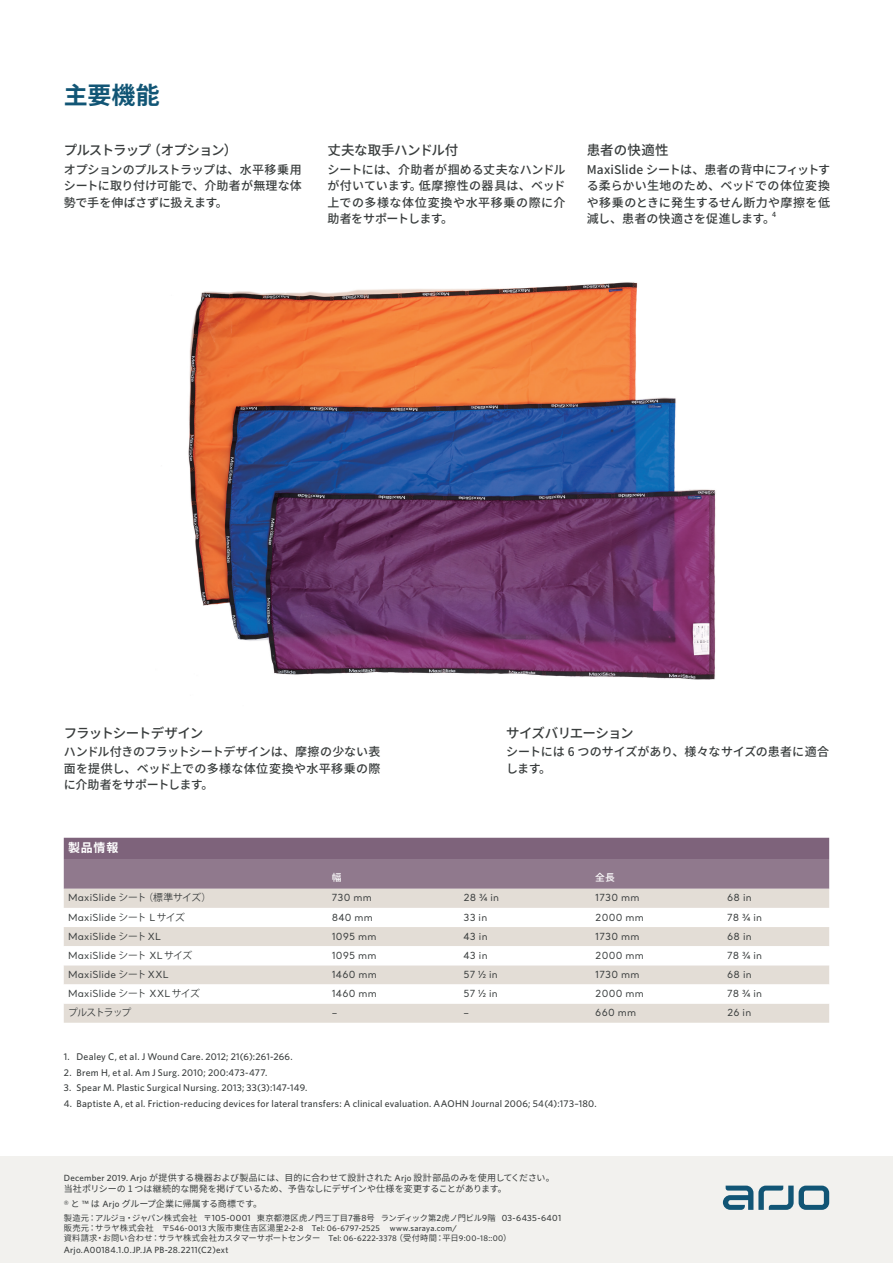
<style>
.page{position:relative;width:893px;height:1263px;background:#fff}
.page>*{position:absolute;margin:0;border:0;box-sizing:border-box;transform-origin:0 0}
.t1{font:700 24px "Noto Sans CJ Kjp";color:#115575}
.t2{font:500 13.5px "Noto Sans CJ Kjp";letter-spacing:-.06em;color:#393d3d}
.t3{font:500 13.5px "Noto Sans CJ Kjp";letter-spacing:-.025em;color:#393d3d}
.t4{font:500 12px/16.5px "Noto Sans CJ Kjp";letter-spacing:.01em;color:#393d3d;text-align:justify}
.t5{font:700 12px "Noto Sans CJ Kjp";color:#fff}
.t6{font:500 9.75px "Whitney";letter-spacing:.02em;color:#393d3d}
.t7{font:9.75px "Santral";letter-spacing:.025em;color:#393d3d}
.t8{font:9.75px "Koz Go Pro";letter-spacing:-.03em;color:#393d3d}
.t9{font:9.75px "Koz Go Pro";letter-spacing:-.09em;color:#393d3d}
.t10{font:500 9.75px "Noto Sans CJ Kjp";color:#fff}
.t11{font:9px/10.8px "Noto Sans CJ Kjp";letter-spacing:-.005em;color:#393d3d}
.t12{font:500 9px "Whitney";letter-spacing:.03em;color:#393d3d}
.t13{font:8.25px "Noto Sans CJ Kjp";letter-spacing:-.005em;color:#393d3d}
.t14{font:500 8.25px "Whitney";letter-spacing:.025em;color:#393d3d}
.t15{font:500 7.05px "Noto Sans CJ Kjp";color:#393d3d}
.s1{font-family:"Santral"}
.s2{font-family:"Koz Go Pro"}
.s3{font-family:"Whitney";font-weight:500}
.s4{font-family:"Whitney";font-weight:500;font-size:9px}
.s5{font-family:"Noto Sans CJ Kjp";font-weight:400}
</style>
<div class="page">
<div style="left:0;top:1157px;width:893px;height:106px;background:#f2f1ee"></div>
<svg style="left:723px;top:1185px;width:106px;height:25px"></svg>
<svg style="left:64px;top:838px;width:765px;height:51px;background:#897086"></svg>
<div style="left:64px;top:889px;width:765px;height:134px;background:#e3ddd6"></div>
<svg style="left:64px;top:908px;width:765px;height:95px"></svg>
<img style="left:176px;top:282px;width:540px;height:448px">
<h1 class="t1" style="left:64px;top:82px;width:98px">主要機能</h1>
<p class="t2" style="left:64px;top:143px;width:175px">プルストラップ（オプション）</p>
<p class="t4" style="left:64px;top:161px;width:240px">オプションのプルストラップは、水平移乗用シートに取り付け可能で、介助者が無理な体勢で手を伸ばさずに扱えます。</p>
<p class="t3" style="left:327px;top:143px;width:132px">丈夫な取手ハンドル付</p>
<p class="t4" style="left:327px;top:161px;width:240px">シートには、介助者が掴める丈夫なハンドルが付いています。低摩擦性の器具は、ベッド上での多様な体位変換や水平移乗の際に介助者をサポートします。</p>
<p class="t2" style="left:587px;top:143px;width:83px">患者の快適性</p>
<p class="t4" style="left:587px;top:161px;width:245px">MaxiSlide シートは、患者の背中にフィットする柔らかい生地のため、ベッドでの体位変換や移乗のときに発生するせん断力や摩擦を低減し、患者の快適さを促進します。</p>
<p class="t15" style="left:772px;top:211px;width:5px">4</p>
<p class="t2" style="left:64px;top:725px;width:141px">フラットシートデザイン</p>
<p class="t4" style="left:64px;top:744px;width:318px">ハンドル付きのフラットシートデザインは、摩擦の少ない表面を提供し、ベッド上での多様な体位変換や水平移乗の際に介助者をサポートします。</p>
<p class="t5" style="left:68px;top:841px;width:52px">製品情報</p>
<p class="t2" style="left:506px;top:725px;width:129px">サイズバリエーション</p>
<p class="t4" style="left:506px;top:744px;width:325px">シートには 6 つのサイズがあり、様々なサイズの患者に適合します。</p>
<p class="t10" style="left:332px;top:872px;width:11px">幅</p>
<p class="t10" style="left:595px;top:872px;width:21px">全長</p>
<p class="t8" style="left:68px;top:891px;width:145px"><span class="s1">MaxiSlide</span> シート（標準サイズ）</p>
<p class="t7" style="left:332px;top:891px;width:42px">730 mm</p>
<p class="t7" style="left:463px;top:891px;width:37px">28 ¾ in</p>
<p class="t7" style="left:595px;top:891px;width:46px">1730 mm</p>
<p class="t7" style="left:727px;top:891px;width:26px">68 in</p>
<p class="t7" style="left:68px;top:911px;width:118px">MaxiSlide <span class="s2">シート</span> L<span class="s2">サイズ</span></p>
<p class="t7" style="left:332px;top:911px;width:43px">840 mm</p>
<p class="t7" style="left:463px;top:911px;width:25px">33 in</p>
<p class="t7" style="left:595px;top:911px;width:50px">2000 mm</p>
<p class="t7" style="left:727px;top:911px;width:36px">78 ¾ in</p>
<p class="t7" style="left:68px;top:930px;width:95px">MaxiSlide <span class="s2">シート</span>XL</p>
<p class="t7" style="left:332px;top:930px;width:46px">1095 mm</p>
<p class="t7" style="left:463px;top:930px;width:26px">43 in</p>
<p class="t7" style="left:595px;top:930px;width:46px">1730 mm</p>
<p class="t7" style="left:727px;top:930px;width:26px">68 in</p>
<p class="t7" style="left:68px;top:949px;width:126px">MaxiSlide <span class="s2">シート</span> XL<span class="s2">サイズ</span></p>
<p class="t7" style="left:332px;top:949px;width:46px">1095 mm</p>
<p class="t7" style="left:463px;top:949px;width:26px">43 in</p>
<p class="t7" style="left:595px;top:949px;width:50px">2000 mm</p>
<p class="t7" style="left:727px;top:949px;width:36px">78 ¾ in</p>
<p class="t7" style="left:68px;top:968px;width:102px">MaxiSlide <span class="s2">シート</span>XXL</p>
<p class="t7" style="left:332px;top:968px;width:47px">1460 mm</p>
<p class="t7" style="left:463px;top:968px;width:36px">57 ½ in</p>
<p class="t7" style="left:595px;top:968px;width:46px">1730 mm</p>
<p class="t7" style="left:727px;top:968px;width:26px">68 in</p>
<p class="t7" style="left:68px;top:987px;width:133px">MaxiSlide <span class="s2">シート</span> XXL<span class="s2">サイズ</span></p>
<p class="t7" style="left:332px;top:987px;width:47px">1460 mm</p>
<p class="t7" style="left:463px;top:987px;width:36px">57 ½ in</p>
<p class="t7" style="left:595px;top:987px;width:50px">2000 mm</p>
<p class="t7" style="left:727px;top:987px;width:36px">78 ¾ in</p>
<p class="t9" style="left:68px;top:1006px;width:65px">プルストラップ</p>
<p class="t7" style="left:332px;top:1006px;width:7px">–</p>
<p class="t7" style="left:463px;top:1006px;width:7px">–</p>
<p class="t7" style="left:595px;top:1006px;width:42px">660 mm</p>
<p class="t7" style="left:727px;top:1006px;width:26px">26 in</p>
<p class="t6" style="left:64px;top:1050px;width:230px">1. Dealey C, et al. J Wound Care. 2012; 21(6):261-266.</p>
<p class="t6" style="left:64px;top:1066px;width:205px">2. Brem H, et al. Am J Surg. 2010; 200:473-477.</p>
<p class="t6" style="left:64px;top:1082px;width:245px">3. Spear M. Plastic Surgical Nursing. 2013; 33(3):147-149.</p>
<p class="t6" style="left:64px;top:1097px;width:534px">4. Baptiste A, et al. Friction-reducing devices for lateral transfers: A clinical evaluation. AAOHN Journal 2006; 54(4):173–180.</p>
<p class="t11" style="left:64px;top:1173px;width:492px"><span class="s3">December 2019. Arjo</span> が提供する機器および製品には、目的に合わせて設計された <span class="s3">Arjo</span> 設計部品のみを使用してください。当社ポリシーの 1 つは継続的な開発を掲げているため、予告なしにデザインや仕様を変更することがあります。</p>
<p class="t11" style="left:64px;top:1198px;width:200px"><span class="s3">®</span> と <span class="s3">™</span> は <span class="s3">Arjo</span> グループ企業に帰属する商標です。</p>
<p class="t13" style="left:64px;top:1213px;width:499px">製造元：アルジョ・ジャパン株式会社 〒<span class="s4">105-0001</span> 東京都港区虎ノ門三丁目<span class="s4">7</span>番<span class="s4">8</span>号 ランディック第<span class="s4">2</span>虎ノ門ビル<span class="s4">9</span>階 <span class="s4">03-6435-6401</span></p>
<p class="t14" style="left:64px;top:1222px;width:394px"><span class="s5">販売元：サラヤ株式会社　〒</span>546-0013 <span class="s5">大阪市東住吉区湯里</span>2-2-8 Tel: 06-6797-2525 www.saraya.com/</p>
<p class="t13" style="left:64px;top:1233px;width:449px">資料請求・お問い合わせ：サラヤ株式会社カスタマーサポートセンター　<span class="s3">Tel: 06-6222-3378</span>（受付時間：平日<span class="s3">9:00~18::00</span>）</p>
<p class="t12" style="left:64px;top:1243px;width:166px">Arjo.A00184.1.0.JP.JA PB-28.2211(C2)ext</p>
</div>
